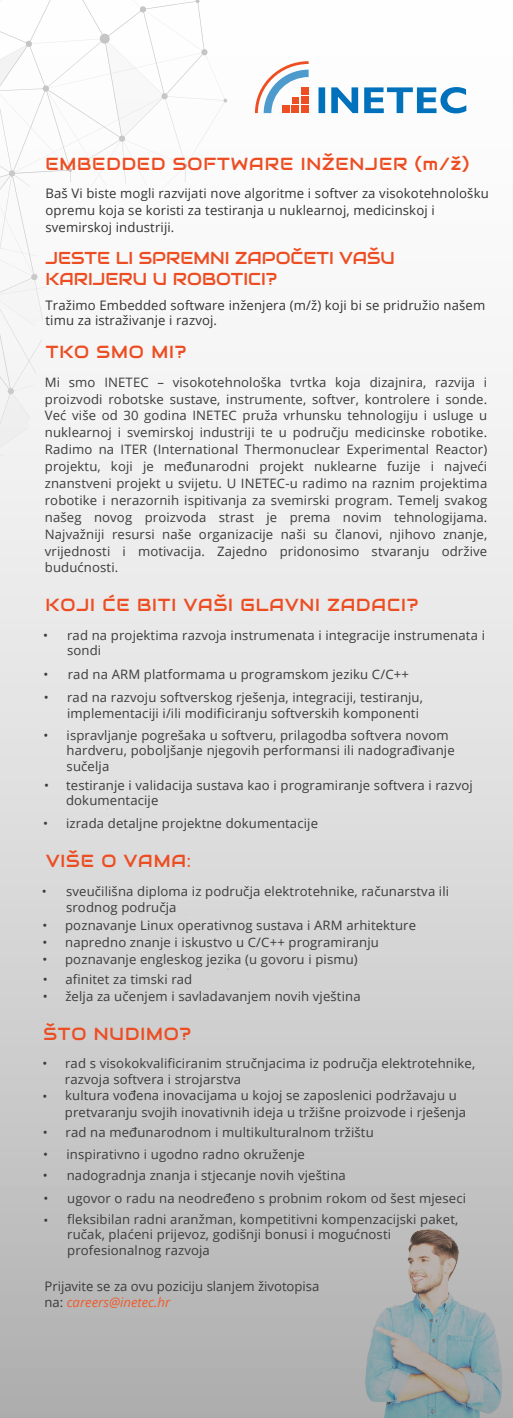
<style>
.page{position:relative;width:513px;height:1418px;background:#fff}
.page>*{position:absolute;margin:0;border:0;box-sizing:border-box;transform-origin:0 0}
.t1{font:17.5px "Audiowide";letter-spacing:.05em;color:#ed4d22}
.t2{font:17.25px/20.7px "Audiowide";color:#ed4d22}
.t3{font:13.12px/16.9px "Open Sans";letter-spacing:.01em;color:#333}
.t4{font:13.12px/15.8px "Open Sans";color:#3c3b3b}
.t5{font:13px/16.9px "Open Sans";letter-spacing:.01em;color:#3c3b3b}
.t6{font:13px/15.6px "Open Sans";letter-spacing:.01em;color:#3c3b3b}
.s1{font-style:inherit}
.s2{font-style:italic;color:#f15b2b}
</style>
<div class="page">
<div style="left:0;top:0;width:512px;height:1418px;background:linear-gradient(to bottom,#fff,#b6b7b7)"></div>
<svg style="left:0;top:0;width:227px;height:465px"></svg>
<svg style="left:318px;top:87px;width:148px;height:26px"></svg>
<svg style="left:255px;top:61px;width:53px;height:52px"></svg>
<div style="left:301px;top:106px;width:7px;height:7px;background:#ee4e23"></div>
<div style="left:301px;top:96px;width:7px;height:8px;background:#ee4e23"></div>
<div style="left:301px;top:87px;width:7px;height:8px;background:#ee4e23"></div>
<div style="left:291px;top:106px;width:8px;height:7px;background:#ee4e23"></div>
<div style="left:282px;top:106px;width:8px;height:7px;background:#ee4e23"></div>
<div style="left:292px;top:97px;width:7px;height:7px;background:#ee4e23"></div>
<img style="left:331px;top:1178px;width:181px;height:240px">
<h1 class="t1" style="left:45px;top:152px;width:425px">EMBEDDED SOFTWARE INŽENJER (m/ž)</h1>
<p class="t3" style="left:45px;top:184px;width:444px">Baš Vi biste mogli razvijati nove algoritme i softver za visokotehnološku opremu koja se koristi za testiranja u nuklearnoj, medicinskoj i svemirskoj industriji.</p>
<h2 class="t2" style="left:45px;top:247px;width:351px">JESTE LI SPREMNI ZAPOČETI VAŠU<br>KARIJERU U ROBOTICI?</h2>
<p class="t3" style="left:45px;top:297px;width:441px;line-height:15.6px"><span class="s1">Tražimo</span> Embedded software inženjera <span class="s1">(m/ž) koji bi se pridružio našem timu za</span> istraživanje i razvoj.</p>
<h1 class="t1" style="left:46px;top:341px;width:142px">TKO SMO MI?</h1>
<p class="t5" style="left:45px;top:373px;width:444px;text-align:justify">Mi smo INETEC – visokotehnološka tvrtka koja dizajnira, razvija i proizvodi robotske sustave, instrumente, softver, kontrolere i sonde.<br>Već više od 30 godina INETEC pruža vrhunsku tehnologiju i usluge u nuklearnoj i svemirskoj industriji te u području medicinske robotike.<br>Radimo na ITER (International Thermonuclear Experimental Reactor) projektu, koji je međunarodni projekt nuklearne fuzije i najveći znanstveni projekt u svijetu. U INETEC-u radimo na raznim projektima robotike i nerazornih ispitivanja za svemirski program. Temelj svakog našeg novog proizvoda strast je prema novim tehnologijama.<br>Najvažniji resursi naše organizacije naši su članovi, njihovo znanje, vrijednosti i motivacija. Zajedno pridonosimo stvaranju održive budućnosti.</p>
<h1 class="t1" style="left:45px;top:594px;width:374px">KOJI ĆE BITI VAŠI GLAVNI ZADACI?</h1>
<p class="t5" style="left:67px;top:626px;width:419px;line-height:15.6px;text-indent:-24px"><span class="s1">•</span> rad na projektima razvoja instrumenata i integracije instrumenata i sondi</p>
<p class="t5" style="left:43px;top:665px;width:367px"><span class="s1">•</span> rad na ARM platformama u programskom jeziku C/C++</p>
<p class="t5" style="left:67px;top:689px;width:357px;line-height:15.6px;text-indent:-23px"><span class="s1">•</span> rad na razvoju softverskog rješenja, integraciji, testiranju, implementaciji i/ili modificiranju softverskih komponenti</p>
<p class="t5" style="left:67px;top:727px;width:389px;line-height:15.6px;text-indent:-23px"><span class="s1">•</span> ispravljanje pogrešaka u softveru, prilagodba softvera novom hardveru, poboljšanje njegovih performansi ili nadograđivanje sučelja</p>
<p class="t5" style="left:66px;top:776px;width:408px;line-height:15.6px;text-indent:-22px"><span class="s1">•</span> testiranje i validacija sustava kao i programiranje softvera i razvoj dokumentacije</p>
<p class="t5" style="left:43px;top:814px;width:276px"><span class="s1">•</span> izrada detaljne projektne dokumentacije</p>
<h1 class="t1" style="left:46px;top:850px;width:147px">VIŠE O VAMA:</h1>
<p class="t6" style="left:66px;top:883px;width:384px;text-indent:-24px">• <span class="s1">sveučilišna diploma iz</span> područj<span class="s1">a</span> elektrotehnike<span class="s1">, računarstva</span> ili srodnog područja</p>
<p class="t5" style="left:42px;top:916px;width:375px"><span class="s1">•</span> poznavanje Linux operativnog sustava i ARM arhitekture</p>
<p class="t5" style="left:42px;top:933px;width:338px"><span class="s1">•</span> napredno znanje i iskustvo u C/C++ programiranju</p>
<p class="t5" style="left:42px;top:950px;width:317px"><span class="s1">•</span> poznavanje engleskog jezika (u govoru i pismu)</p>
<p class="t5" style="left:43px;top:970px;width:151px"><span class="s1">•</span> afinitet za timski rad</p>
<p class="t5" style="left:43px;top:987px;width:319px"><span class="s1">•</span> želja za učenjem i savladavanjem novih vještina</p>
<h1 class="t1" style="left:44px;top:1022px;width:149px">ŠTO NUDIMO?</h1>
<p class="t5" style="left:65px;top:1055px;width:411px;line-height:15.6px;text-indent:-23px"><span class="s1">•</span> rad s visokokvalificiranim stručnjacima iz područja elektrotehnike, razvoja softvera i strojarstva</p>
<p class="t5" style="left:65px;top:1087px;width:402px;text-indent:-23px"><span class="s1">•</span> kultura vođena inovacijama u kojoj se zaposlenici podržavaju u pretvaranju svojih inovativnih ideja u tržišne proizvode i rješenja</p>
<p class="t5" style="left:43px;top:1123px;width:332px"><span class="s1">•</span> rad na međunarodnom i multikulturalnom tržištu</p>
<p class="t5" style="left:43px;top:1145px;width:263px"><span class="s1">•</span> inspirativno i ugodno radno okruženje</p>
<p class="t5" style="left:43px;top:1166px;width:304px"><span class="s1">•</span> nadogradnja znanja i stjecanje novih vještina</p>
<p class="t5" style="left:43px;top:1189px;width:424px"><span class="s1">•</span> ugovor o radu na neodređeno s probnim rokom od šest mjeseci</p>
<p class="t5" style="left:67px;top:1211px;width:392px;line-height:15.6px;text-indent:-24px"><span class="s1">•</span> fleksibilan radni aranžman, kompetitivni kompenzacijski paket, ručak, plaćeni prijevoz, godišnji bonusi i mogućnosti profesionalnog razvoja</p>
<p class="t4" style="left:44px;top:1278px;width:276px">Prijavite se za ovu poziciju slanjem životopisa na: <span class="s2">careers@inetec.hr</span></p>
</div>
